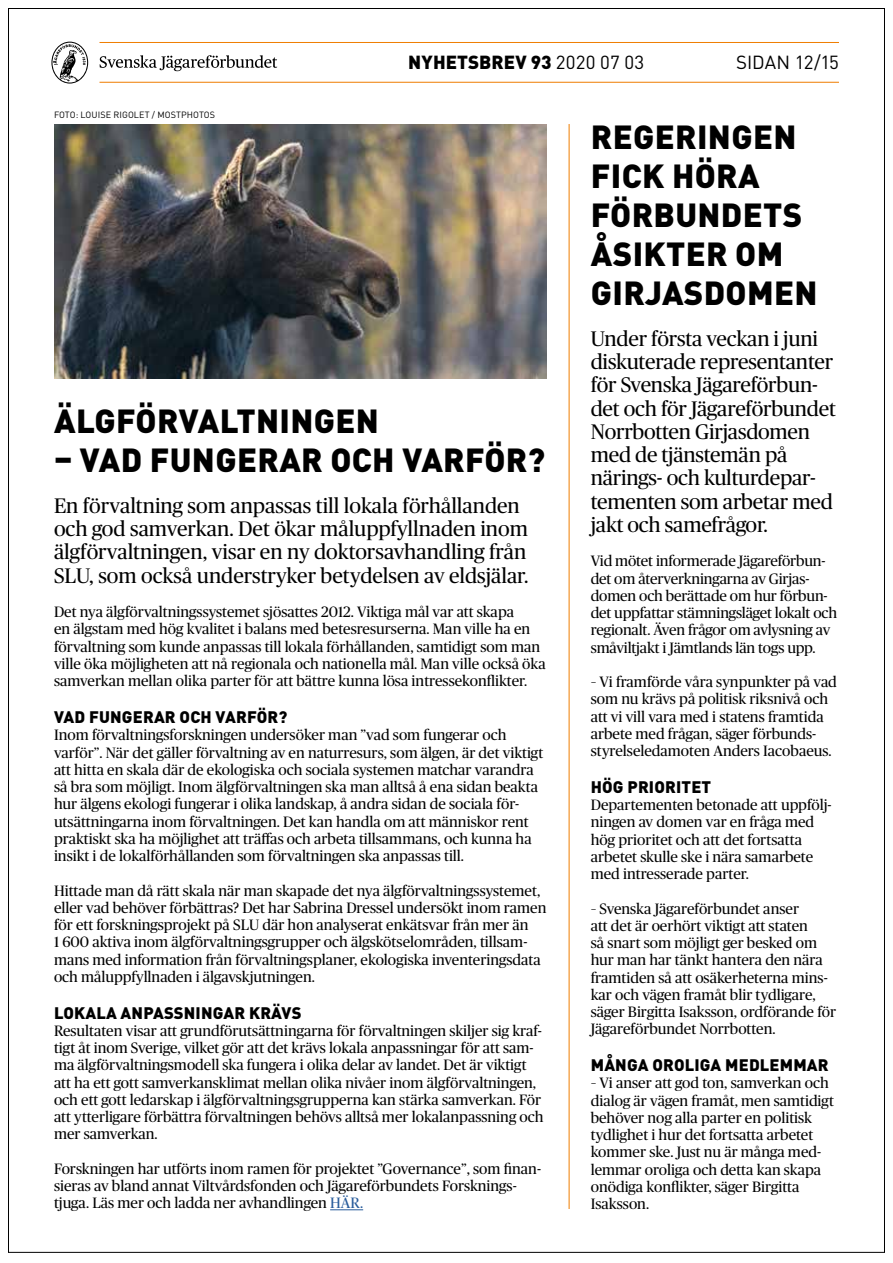
<style>
.page{position:relative;width:893px;height:1263px;background:#fff}
.page>*{position:absolute;margin:0;border:0;box-sizing:border-box;transform-origin:0 0}
.t1{font:900 33px/39px "DINOT";letter-spacing:.01em;color:#000}
.t2{font:21px/23.2px "Publico Headline";letter-spacing:-.01em;color:#000}
.t3{font:900 18.75px "DINOT";letter-spacing:.005em;color:#000}
.t4{font:18.75px "DINOT";letter-spacing:-.01em;color:#000}
.t5{font:900 16.5px "DINOT";letter-spacing:.01em;color:#000}
.t6{font:15px/17.2px "Publico Headline";color:#000}
.t7{font:9px "DINOT";letter-spacing:.01em;color:#000}
.s1{font-weight:400}
.s2{color:#275b9b}
</style>
<div class="page">
<svg style="left:51px;top:42px;width:37px;height:42px"></svg>
<svg style="left:100px;top:55px;width:177px;height:16px"></svg>
<hr style="left:99px;top:42px;width:740px;height:1px;background:#ef7d00">
<hr style="left:99px;top:82px;width:740px;height:1px;background:#ef7d00">
<hr style="left:569px;top:124px;width:1px;height:1085px;background:#ef7d00">
<hr style="left:330px;top:1209px;width:33px;height:1px;background:#275b9b">
<img style="left:54px;top:124px;width:492px;height:254px">
<p class="t7" style="left:54px;top:109px;width:163px">FOTO: LOUISE RIGOLET / MOSTPHOTOS</p>
<p class="t3" style="left:408px;top:50px;width:238px">NYHETSBREV 93 <span class="s1">2020 07 03</span></p>
<p class="t4" style="left:736px;top:50px;width:104px">SIDAN 12/15</p>
<h1 class="t1" style="left:54px;top:401px;width:326px">ÄLGFÖRVALTNINGEN</h1>
<h1 class="t1" style="left:54px;top:440px;width:493px">– VAD FUNGERAR OCH VARFÖR?</h1>
<h2 class="t2" style="left:54px;top:493px;width:476px">En förvaltning som anpassas till lokala förhållanden och god samverkan. Det ökar måluppfyllnaden inom älgförvaltningen, visar en ny doktorsavhandling från SLU, som också understryker betydelsen av eldsjälar.</h2>
<p class="t6" style="left:54px;top:603px;width:493px">Det nya älgförvaltningssystemet sjösattes 2012. Viktiga mål var att skapa<br>en älgstam med hög kvalitet i balans med betesresurserna. Man ville ha en förvaltning som kunde anpassas till lokala förhållanden, samtidigt som man ville öka möjligheten att nå regionala och nationella mål. Man ville också öka samverkan mellan olika parter för att bättre kunna lösa intressekonflikter.</p>
<p class="t5" style="left:54px;top:706px;width:235px">VAD FUNGERAR OCH VARFÖR?</p>
<p class="t6" style="left:54px;top:726px;width:491px">Inom förvaltningsforskningen undersöker man ”vad som fungerar och varför”. När det gäller förvaltning av en naturresurs, som älgen, är det viktigt att hitta en skala där de ekologiska och sociala systemen matchar varandra så bra som möjligt. Inom älgförvaltningen ska man alltså å ena sidan beakta hur älgens ekologi fungerar i olika landskap, å andra sidan de sociala för&shy;utsättningarna inom förvaltningen. Det kan handla om att människor rent praktiskt ska ha möjlighet att träffas och arbeta tillsammans, och kunna ha insikt i de lokalförhållanden som förvaltningen ska anpassas till.</p>
<p class="t6" style="left:54px;top:881px;width:494px">Hittade man då rätt skala när man skapade det nya älgförvaltningssystemet, eller vad behöver förbättras? Det har Sabrina Dressel undersökt inom ramen för ett forskningsprojekt på SLU där hon analyserat enkätsvar från mer än<br>1 600 aktiva inom älgförvaltningsgrupper och älgskötselområden, tillsam&shy;mans med information från förvaltningsplaner, ekologiska inventeringsdata och måluppfyllnaden i älgavskjutningen.</p>
<p class="t5" style="left:54px;top:1001px;width:249px">LOKALA ANPASSNINGAR KRÄVS</p>
<p class="t6" style="left:54px;top:1021px;width:491px">Resultaten visar att grundförutsättningarna för förvaltningen skiljer sig kraf&shy;tigt åt inom Sverige, vilket gör att det krävs lokala anpassningar för att sam&shy;ma älgförvaltningsmodell ska fungera i olika delar av landet. Det är viktigt att ha ett gott samverkansklimat mellan olika nivåer inom älgförvaltningen, och ett gott ledarskap i älgförvaltningsgrupperna kan stärka samverkan. För att ytterligare förbättra förvaltningen behövs alltså mer lokalanpassning och mer samverkan.</p>
<p class="t6" style="left:54px;top:1159px;width:489px">Forskningen har utförts inom ramen för projektet ”Governance”, som finan&shy;sieras av bland annat Viltvårdsfonden och Jägareförbundets Forsknings&shy;tjuga. Läs mer och ladda ner avhandlingen <span class="s2">HÄR.</span></p>
<h1 class="t1" style="left:591px;top:116px;width:228px">REGERINGEN<br>FICK HÖRA<br>FÖRBUNDETS<br>ÅSIKTER OM<br>GIRJASDOMEN</h1>
<h2 class="t2" style="left:591px;top:326px;width:247px">Under första veckan i juni diskuterade representanter för Svenska Jägareförbun&shy;det och för Jägareförbundet<br>Norrbotten Girjasdomen med de tjänstemän på närings- och kulturdepar&shy;tementen som arbetar med jakt och samefrågor.</h2>
<p class="t6" style="left:591px;top:552px;width:248px">Vid mötet informerade Jägareförbun&shy;det om återverkningarna av Girjas&shy;domen och berättade om hur förbun&shy;det uppfattar stämningsläget lokalt och regionalt. Även frågor om avlysning av småviltjakt i Jämtlands län togs upp.</p>
<p class="t6" style="left:591px;top:672px;width:248px">– Vi framförde våra synpunkter på vad som nu krävs på politisk riksnivå och att vi vill vara med i statens framtida arbete med frågan, säger förbunds&shy;styrelseledamoten Anders Iacobaeus.</p>
<p class="t5" style="left:591px;top:776px;width:122px">HÖG PRIORITET</p>
<p class="t6" style="left:591px;top:795px;width:242px">Departementen betonade att uppfölj&shy;ningen av domen var en fråga med hög prioritet och att det fortsatta arbetet skulle ske i nära samarbete med intresserade parter.</p>
<p class="t6" style="left:591px;top:899px;width:247px">– Svenska Jägareförbundet anser<br>att det är oerhört viktigt att staten<br>så snart som möjligt ger besked om hur man har tänkt hantera den nära framtiden så att osäkerheterna mins&shy;kar och vägen framåt blir tydligare, säger Birgitta Isaksson, ordförande för Jägareförbundet Norrbotten.</p>
<p class="t5" style="left:591px;top:1054px;width:239px">MÅNGA OROLIGA MEDLEMMAR</p>
<p class="t6" style="left:591px;top:1074px;width:245px">– Vi anser att god ton, samverkan och dialog är vägen framåt, men samtidigt behöver nog alla parter en politisk tydlighet i hur det fortsatta arbetet kommer ske. Just nu är många med&shy;lemmar oroliga och detta kan skapa onödiga konflikter, säger Birgitta<br>Isaksson.</p>
</div>
